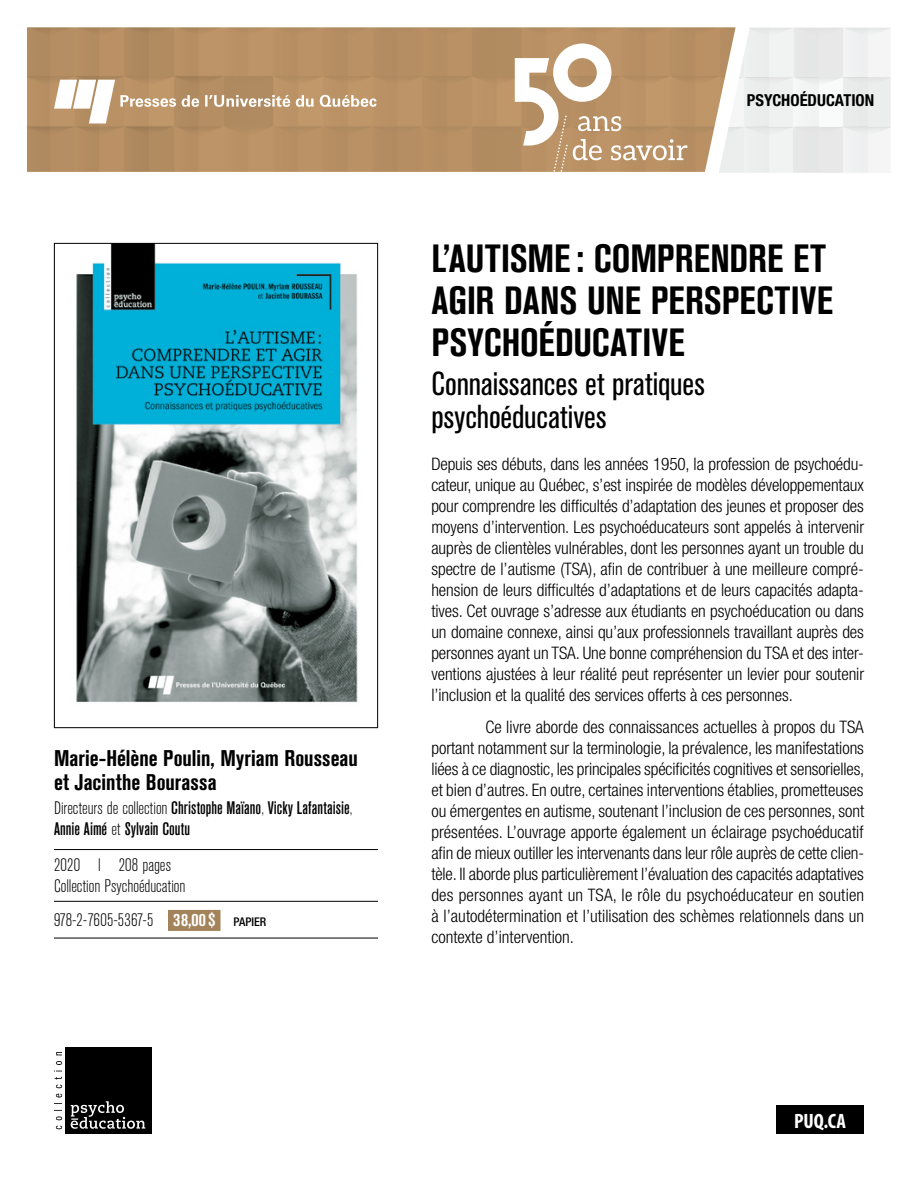
<style>
.page{position:relative;width:918px;height:1188px;background:#fff}
.page>*{position:absolute;margin:0;border:0;box-sizing:border-box;transform-origin:0 0}
.t1{font:700 condensed 39px/42px "Akzidenz Grotesk BE";color:#000}
.t2{font:condensed 33px/33px "Akzidenz Grotesk BE";color:#000}
.t3{font:700 condensed 22.5px/24px "Akzidenz Grotesk BE";color:#000}
.t4{font:700 condensed 20.85px "Myriad Pro";color:#fff}
.t5{font:500 condensed 18px/21px "Akzidenz Grotesk BE";letter-spacing:.005em;color:#000}
.t6{font:300 condensed 18px/21px "Akzidenz Grotesk BE";color:#000}
.t7{font:300 condensed 17.25px/21px "Helvetica Neue";color:#000;text-align:justify}
.t8{font:700 condensed 16.5px "Helvetica Neue";color:#000}
.s1{font-weight:300}
.s2{font-weight:700;color:#fff}
.s3{font-family:"Helvetica Neue";font-weight:500;font-size:12px}
</style>
<div class="page">
<img style="left:27px;top:27px;width:692px;height:145px">
<svg style="left:719px;top:27px;width:172px;height:146px"></svg>
<div style="left:776px;top:1106px;width:88px;height:28px;background:#000"></div>
<svg style="left:54px;top:80px;width:323px;height:43px"></svg>
<svg style="left:515px;top:44px;width:173px;height:128px"></svg>
<svg style="left:54px;top:243px;width:324px;height:485px"></svg>
<hr style="left:54px;top:849px;width:324px;height:1px;background:#000">
<hr style="left:54px;top:901px;width:324px;height:1px;background:#000">
<hr style="left:54px;top:938px;width:324px;height:1px;background:#000">
<div style="left:168px;top:910px;width:52px;height:21px;background:#a3835a"></div>
<div style="left:65px;top:1048px;width:87px;height:86px;background:#000"></div>
<svg style="left:54px;top:1052px;width:8px;height:77px"></svg>
<svg style="left:71px;top:1101px;width:74px;height:28px"></svg>
<h3 class="t3" style="left:54px;top:746px;width:305px">Marie-Hélène Poulin, Myriam Rousseau et Jacinthe Bourassa</h3>
<p class="t5" style="left:54px;top:798px;width:300px"><span class="s1">Directeurs de collection</span> Christophe Maïano<span class="s1">,</span> Vicky Lafantaisie<span class="s1">,<br></span>Annie Aimé <span class="s1">et</span> Sylvain Coutu</p>
<p class="t6" style="left:54px;top:855px;width:133px">2020 l 208 pages<br>Collection Psychoéducation</p>
<p class="t6" style="left:54px;top:910px;width:214px">978-2-7605-5367-5 <span class="s2">38,00 $</span> <span class="s3">PAPIER</span></p>
<p class="t8" style="left:747px;top:91px;width:129px">PSYCHOÉDUCATION</p>
<h1 class="t1" style="left:431px;top:238px;width:403px">L’AUTISME : COMPRENDRE ET<br>AGIR DANS UNE PERSPECTIVE<br>PSYCHOÉDUCATIVE</h1>
<h2 class="t2" style="left:431px;top:368px;width:275px">Connaissances et pratiques psychoéducatives</h2>
<p class="t7" style="left:431px;top:454px;width:434px">Depuis ses débuts, dans les années 1950, la profession de psychoédu&shy;cateur, unique au Québec, s’est inspirée de modèles développementaux pour comprendre les difficultés d’adaptation des jeunes et proposer des moyens d’intervention. Les psychoéducateurs sont appelés à intervenir auprès de clientèles vulnérables, dont les personnes ayant un trouble du spectre de l’autisme (TSA), afin de contribuer à une meilleure compré&shy;hension de leurs difficultés d’adaptations et de leurs capacités adapta&shy;tives. Cet ouvrage s’adresse aux étudiants en psychoéducation ou dans un domaine connexe, ainsi qu’aux professionnels travaillant auprès des personnes ayant un TSA. Une bonne compréhension du TSA et des inter&shy;ventions ajustées à leur réalité peut représenter un levier pour soutenir l’inclusion et la qualité des services offerts à ces personnes.</p>
<p class="t7" style="left:431px;top:716px;width:434px;text-indent:54px">Ce livre aborde des connaissances actuelles à propos du TSA portant notamment sur la terminologie, la prévalence, les manifestations liées à ce diagnostic, les principales spécificités cognitives et sensorielles, et bien d’autres. En outre, certaines interventions établies, prometteuses ou émergentes en autisme, soutenant l’inclusion de ces personnes, sont présentées. L’ouvrage apporte également un éclairage psychoéducatif afin de mieux outiller les intervenants dans leur rôle auprès de cette clien&shy;tèle. Il aborde plus particulièrement l’évaluation des capacités adaptatives des personnes ayant un TSA, le rôle du psychoéducateur en soutien à l’autodétermination et l’utilisation des schèmes relationnels dans un contexte d’intervention.</p>
<p class="t4" style="left:794px;top:1108px;width:53px">PUQ.CA</p>
</div>
